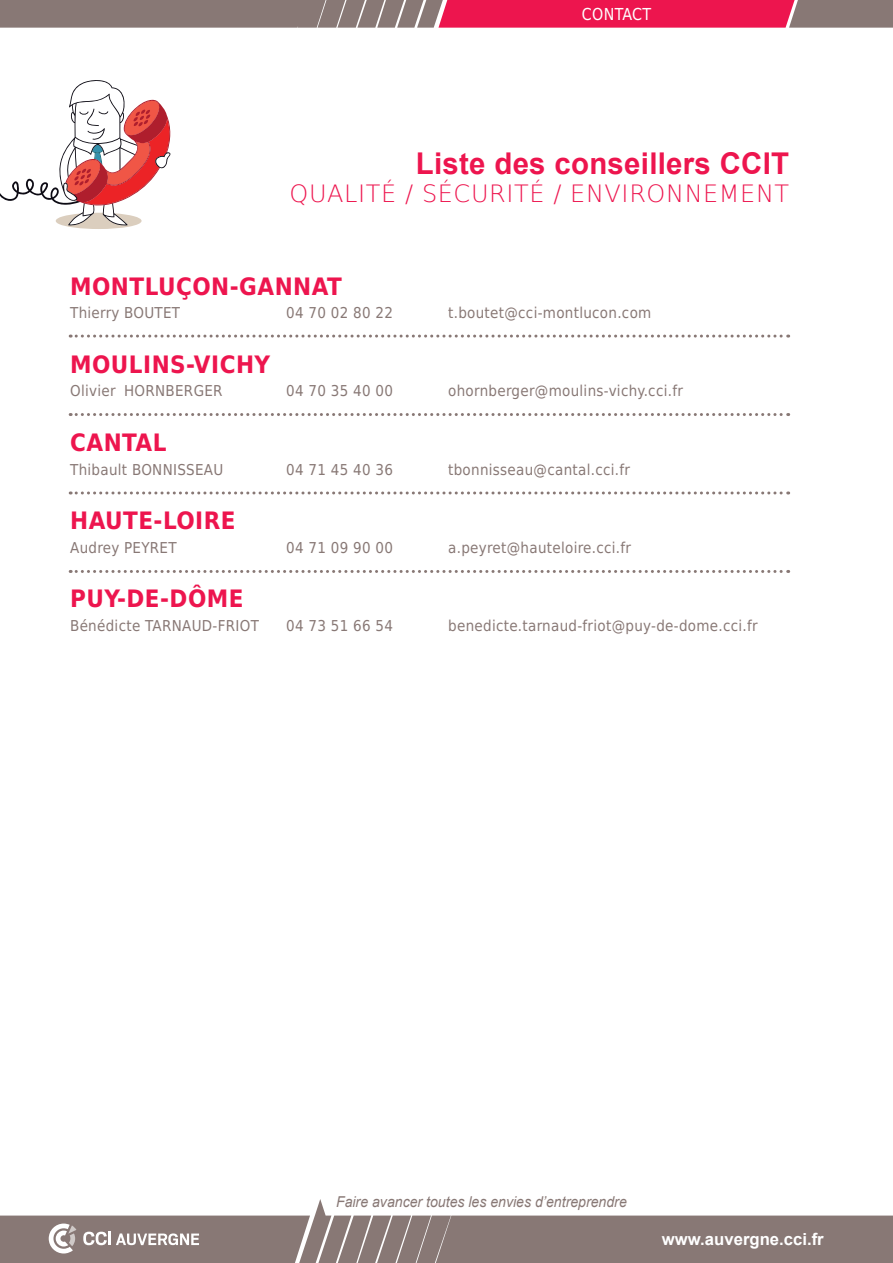
<style>
.page{position:relative;width:893px;height:1263px;background:#fff}
.page>*{position:absolute;margin:0;border:0;box-sizing:border-box;transform-origin:0 0}
.TITRE_FICHE_PRODUIT{font:700 30px "Arial";letter-spacing:.01em;color:#ed154e}
.chapeau{font:700 24px "DejaVu Sans Condensed";letter-spacing:.02em;color:#ed154e}
.t1{font:200 24px "DejaVu Sans";letter-spacing:.025em;color:#ed154e}
.t2{font:700 16.65px "Arial";color:#fff}
.t3{font:16.5px "DejaVu Sans Condensed";letter-spacing:.02em;color:#fff;scale:.96 1}
.chapeau-2{font:15px "DejaVu Sans Condensed";letter-spacing:.02em;color:#887875}
.t4{font:italic 15px "Arial";color:#887875;scale:.94 1}
</style>
<div class="page">
<svg style="left:0;top:80px;width:171px;height:149px"></svg>
<svg style="left:0;top:0;width:893px;height:28px;background:#b2566a"></svg>
<svg style="left:0;top:1199px;width:893px;height:64px"></svg>
<svg style="left:70px;top:335px;width:719px;height:3px"></svg>
<svg style="left:70px;top:413px;width:719px;height:3px"></svg>
<svg style="left:70px;top:491px;width:719px;height:3px"></svg>
<svg style="left:70px;top:570px;width:719px;height:3px"></svg>
<p class="t3" style="left:582px;top:1px;width:74px">CONTACT</p>
<p class="TITRE_FICHE_PRODUIT" style="left:416px;top:143px;width:375px">Liste des conseillers CCIT</p>
<p class="t1" style="left:289px;top:176px;width:501px">QUALITÉ / SÉCURITÉ / ENVIRONNEMENT</p>
<p class="chapeau" style="left:70px;top:266px;width:273px">MONTLUÇON-GANNAT</p>
<p class="chapeau-2" style="left:70px;top:301px;width:111px">Thierry BOUTET</p>
<p class="chapeau-2" style="left:286px;top:301px;width:108px">04 70 02 80 22</p>
<p class="chapeau-2" style="left:448px;top:301px;width:205px">t.boutet@cci-montlucon.com</p>
<p class="chapeau" style="left:70px;top:345px;width:201px">MOULINS-VICHY</p>
<p class="chapeau-2" style="left:70px;top:379px;width:154px">Olivier HORNBERGER</p>
<p class="chapeau-2" style="left:286px;top:379px;width:108px">04 70 35 40 00</p>
<p class="chapeau-2" style="left:448px;top:379px;width:236px">ohornberger@moulins-vichy.cci.fr</p>
<p class="chapeau" style="left:70px;top:423px;width:98px">CANTAL</p>
<p class="chapeau-2" style="left:70px;top:457px;width:155px">Thibault BONNISSEAU</p>
<p class="chapeau-2" style="left:286px;top:457px;width:108px">04 71 45 40 36</p>
<p class="chapeau-2" style="left:448px;top:457px;width:183px">tbonnisseau@cantal.cci.fr</p>
<p class="chapeau" style="left:70px;top:501px;width:167px">HAUTE-LOIRE</p>
<p class="chapeau-2" style="left:70px;top:535px;width:108px">Audrey PEYRET</p>
<p class="chapeau-2" style="left:286px;top:535px;width:108px">04 71 09 90 00</p>
<p class="chapeau-2" style="left:448px;top:535px;width:184px">a.peyret@hauteloire.cci.fr</p>
<p class="chapeau" style="left:70px;top:579px;width:175px">PUY-DE-DÔME</p>
<p class="chapeau-2" style="left:70px;top:613px;width:190px">Bénédicte TARNAUD-FRIOT</p>
<p class="chapeau-2" style="left:286px;top:613px;width:108px">04 73 51 66 54</p>
<p class="chapeau-2" style="left:448px;top:613px;width:311px">benedicte.tarnaud-friot@puy-de-dome.cci.fr</p>
<p class="t4" style="left:336px;top:1191px;width:311px">Faire avancer toutes les envies d’entreprendre</p>
<p class="t2" style="left:662px;top:1228px;width:163px">www.auvergne.cci.fr</p>
</div>
